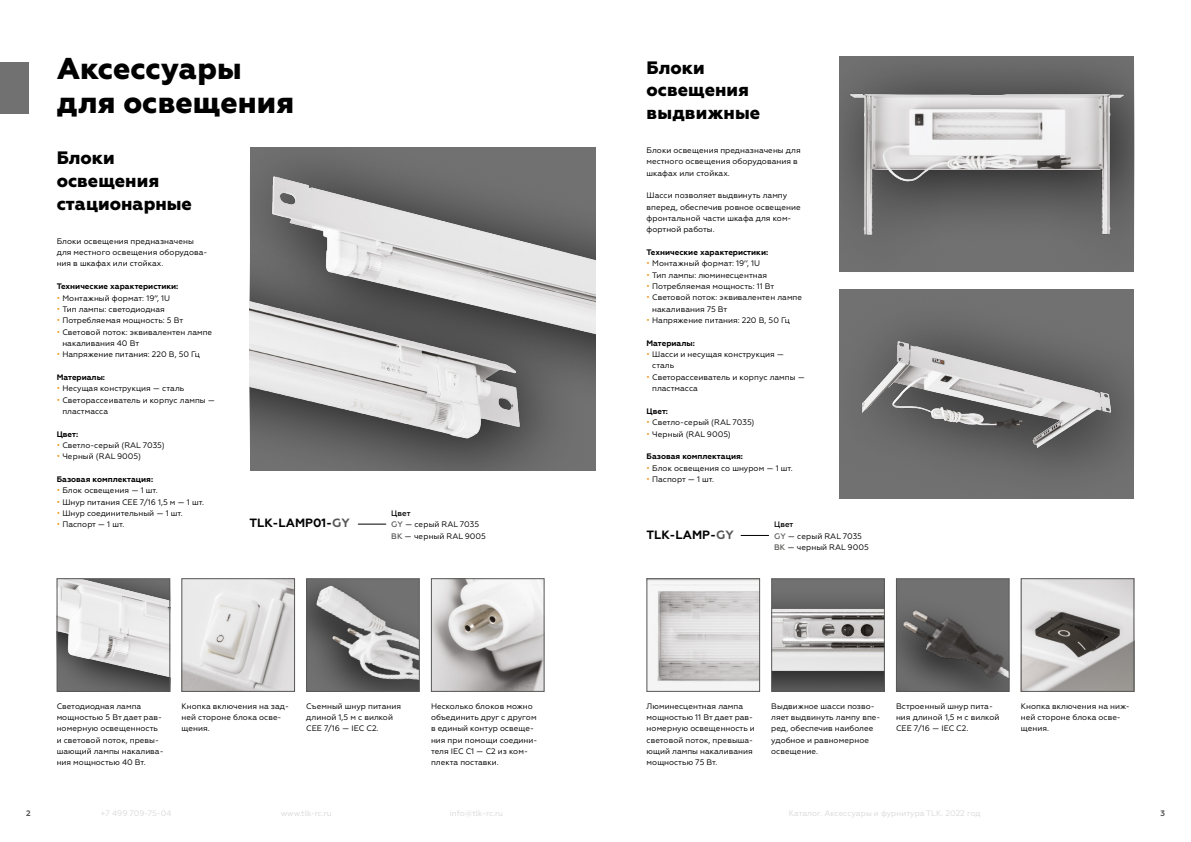
<style>
.page{position:relative;width:1191px;height:842px;background:#fff}
.page>*{position:absolute;margin:0;border:0;box-sizing:border-box;transform-origin:0 0}
.t1{font:800 30px/34px "Geometria";color:#000}
.t2{font:800 18px/22.7px "Geometria";color:#000}
.t3{font:700 12px "Geometria";color:#000}
.t4{font:8px/11.3px "Geometria";color:#000}
.t5{font:700 8px "Geometria";color:#000}
.t6{font:8px "Geometria";color:#dadada}
.t7{font:700 8px "Geometria";color:#575756}
.s1{color:#f18a00}
.s2{color:#575756}
.s3{font-weight:500}
.s4{font-weight:500;color:#575756}
</style>
<div class="page">
<img style="left:433px;top:580px;width:109px;height:110px">
<div style="left:431px;top:578px;width:113px;height:114px;border:1px solid #575756"></div>
<img style="left:1022px;top:580px;width:110px;height:110px">
<div style="left:1020px;top:578px;width:114px;height:114px;border:1px solid #575756"></div>
<img style="left:183px;top:580px;width:110px;height:110px">
<div style="left:181px;top:578px;width:114px;height:114px;border:1px solid #575756"></div>
<img style="left:773px;top:580px;width:109px;height:110px">
<div style="left:771px;top:578px;width:113px;height:114px;border:1px solid #575756"></div>
<img style="left:59px;top:580px;width:109px;height:110px">
<div style="left:57px;top:578px;width:113px;height:114px;border:1px solid #575756"></div>
<img style="left:648px;top:580px;width:110px;height:110px">
<div style="left:646px;top:578px;width:114px;height:114px;border:1px solid #575756"></div>
<img style="left:308px;top:580px;width:110px;height:110px">
<div style="left:306px;top:578px;width:114px;height:114px;border:1px solid #575756"></div>
<img style="left:898px;top:580px;width:109px;height:110px">
<div style="left:896px;top:578px;width:113px;height:114px;border:1px solid #575756"></div>
<div style="left:839px;top:57px;width:295px;height:215px;background:#6e6e6f"></div>
<img style="left:845px;top:72px;width:289px;height:163px">
<div style="left:839px;top:289px;width:295px;height:210px;background:#707071"></div>
<img style="left:861px;top:327px;width:269px;height:142px">
<div style="left:0;top:62px;width:28px;height:51px;background:#717172"></div>
<svg style="left:358px;top:524px;width:28px;height:1px"></svg>
<svg style="left:741px;top:535px;width:27px;height:1px"></svg>
<div style="left:249px;top:147px;width:344px;height:324px;background:#000;opacity:.75"></div>
<h1 class="t1" style="left:57px;top:53px;width:239px">Аксессуары для освещения</h1>
<h2 class="t2" style="left:646px;top:56px;width:115px">Блоки освещения выдвижные</h2>
<h2 class="t2" style="left:57px;top:147px;width:137px">Блоки освещения стационарные</h2>
<p class="t4" style="left:57px;top:235px;width:152px">Блоки освещения предназначены для местного освещения оборудова&shy;ния в шкафах или стойках.</p>
<p class="t5" style="left:57px;top:282px;width:123px">Технические характеристики:</p>
<p class="t4" style="left:57px;top:292px;width:115px"><span class="s1">•</span> Монтажный формат: 19’’, 1U</p>
<p class="t4" style="left:57px;top:303px;width:110px"><span class="s1">•</span> Тип лампы: светодиодная</p>
<p class="t4" style="left:57px;top:315px;width:128px"><span class="s1">•</span> Потребляемая мощность: 5 Вт</p>
<p class="t4" style="left:62px;top:326px;width:151px;text-indent:-6px"><span class="s1">•</span> Световой поток: эквивалентен лампе накаливания 40 Вт</p>
<p class="t4" style="left:57px;top:349px;width:145px"><span class="s1">•</span> Напряжение питания: 220 В, 50 Гц</p>
<p class="t5" style="left:57px;top:372px;width:50px">Материалы:</p>
<p class="t4" style="left:57px;top:383px;width:129px"><span class="s1">•</span> Несущая конструкция — сталь</p>
<p class="t4" style="left:62px;top:394px;width:154px;text-indent:-6px"><span class="s1">•</span> Светорассеиватель и корпус лампы — пластмасса</p>
<p class="t5" style="left:57px;top:429px;width:23px">Цвет:</p>
<p class="t4" style="left:57px;top:439px;width:109px"><span class="s1">•</span> Светло-серый (RAL 7035)</p>
<p class="t4" style="left:57px;top:451px;width:86px"><span class="s1">•</span> Черный (RAL 9005)</p>
<p class="t5" style="left:57px;top:474px;width:98px">Базовая комплектация:</p>
<p class="t4" style="left:57px;top:485px;width:102px"><span class="s1">•</span> Блок освещения — 1 шт.</p>
<p class="t4" style="left:57px;top:496px;width:149px"><span class="s1">•</span> Шнур питания CEE 7/16 1,5 м — 1 шт.</p>
<p class="t4" style="left:57px;top:507px;width:127px"><span class="s1">•</span> Шнур соединительный — 1 шт.</p>
<p class="t4" style="left:57px;top:519px;width:69px"><span class="s1">•</span> Паспорт — 1 шт.</p>
<h3 class="t3" style="left:249px;top:516px;width:102px">TLK-LAMP01-<span class="s2">GY</span></h3>
<p class="t4" style="left:646px;top:145px;width:156px">Блоки освещения предназначены для местного освещения оборудования в шкафах или стойках.</p>
<p class="t4" style="left:646px;top:190px;width:156px">Шасси позволяет выдвинуть лампу вперед, обеспечив ровное освещение фронтальной части шкафа для ком&shy;фортной работы.</p>
<p class="t5" style="left:646px;top:248px;width:123px">Технические характеристики:</p>
<p class="t4" style="left:646px;top:258px;width:115px"><span class="s1">•</span> Монтажный формат: 19’’, 1U</p>
<p class="t4" style="left:646px;top:269px;width:122px"><span class="s1">•</span> Тип лампы: люминесцентная</p>
<p class="t4" style="left:646px;top:281px;width:129px"><span class="s1">•</span> Потребляемая мощность: 11 Вт</p>
<p class="t4" style="left:652px;top:292px;width:151px;text-indent:-6px"><span class="s1">•</span> Световой поток: эквивалентен лампе накаливания 75 Вт</p>
<p class="t4" style="left:646px;top:315px;width:145px"><span class="s1">•</span> Напряжение питания: 220 В, 50 Гц</p>
<p class="t5" style="left:646px;top:338px;width:50px">Материалы:</p>
<p class="t4" style="left:652px;top:349px;width:133px;text-indent:-6px"><span class="s1">•</span> Шасси и несущая конструкция — сталь</p>
<p class="t4" style="left:652px;top:371px;width:154px;text-indent:-6px"><span class="s1">•</span> Светорассеиватель и корпус лампы — пластмасса</p>
<p class="t5" style="left:646px;top:406px;width:23px">Цвет:</p>
<p class="t4" style="left:646px;top:417px;width:109px"><span class="s1">•</span> Светло-серый (RAL 7035)</p>
<p class="t4" style="left:646px;top:428px;width:86px"><span class="s1">•</span> Черный (RAL 9005)</p>
<p class="t5" style="left:646px;top:452px;width:98px">Базовая комплектация:</p>
<p class="t4" style="left:646px;top:462px;width:148px"><span class="s1">•</span> Блок освещения со шнуром — 1 шт.</p>
<p class="t4" style="left:646px;top:473px;width:69px"><span class="s1">•</span> Паспорт — 1 шт.</p>
<p class="t4" style="left:391px;top:507px;width:96px"><span class="s3">Цвет<br></span><span class="s4">GY</span> — серый RAL 7035<br><span class="s4">BK</span> — черный RAL 9005</p>
<p class="t4" style="left:774px;top:519px;width:96px"><span class="s3">Цвет<br></span><span class="s4">GY</span> — серый RAL 7035<br><span class="s4">BK</span> — черный RAL 9005</p>
<h3 class="t3" style="left:646px;top:527px;width:89px">TLK-LAMP-<span class="s2">GY</span></h3>
<p class="t4" style="left:57px;top:700px;width:108px">Светодиодная лампа мощностью 5 Вт дает рав&shy;номерную освещенность и световой поток, превы&shy;шающий лампы накалива&shy;ния мощностью 40 Вт.</p>
<p class="t4" style="left:646px;top:700px;width:110px">Люминесцентная лампа мощностью 11 Вт дает рав&shy;номерную освещенность и световой поток, превыша&shy;ющий лампы накаливания мощностью 75 Вт.</p>
<p class="t4" style="left:306px;top:700px;width:96px">Съемный шнур питания длиной 1,5 м с вилкой<br>CEE 7/16 — IEC C2.</p>
<p class="t4" style="left:896px;top:700px;width:105px">Встроенный шнур пита&shy;ния длиной 1,5 м с вилкой<br>CEE 7/16 — IEC C2.</p>
<p class="t4" style="left:431px;top:700px;width:108px">Несколько блоков можно объединить друг с другом в единый контур освеще&shy;ния при помощи соедини&shy;теля IEC C1 — C2 из ком&shy;плекта поставки.</p>
<p class="t4" style="left:1020px;top:700px;width:110px">Кнопка включения на ниж&shy;ней стороне блока осве&shy;щения.</p>
<p class="t4" style="left:181px;top:700px;width:109px">Кнопка включения на зад&shy;ней стороне блока осве&shy;щения.</p>
<p class="t4" style="left:771px;top:700px;width:111px">Выдвижное шасси позво&shy;ляет выдвинуть лампу впе&shy;ред, обеспечив наиболее удобное и равномерное освещение.</p>
<p class="t7" style="left:26px;top:809px;width:6px">2</p>
<p class="t6" style="left:101px;top:809px;width:72px">+7 499 709-75-04</p>
<p class="t6" style="left:281px;top:809px;width:53px">www.tlk-rc.ru</p>
<p class="t6" style="left:450px;top:809px;width:55px">info@tlk-rc.ru</p>
<p class="t6" style="left:788px;top:809px;width:193px">Каталог. Аксессуары и фурнитура TLK. 2022 год</p>
<p class="t7" style="left:1160px;top:809px;width:6px">3</p>
</div>
